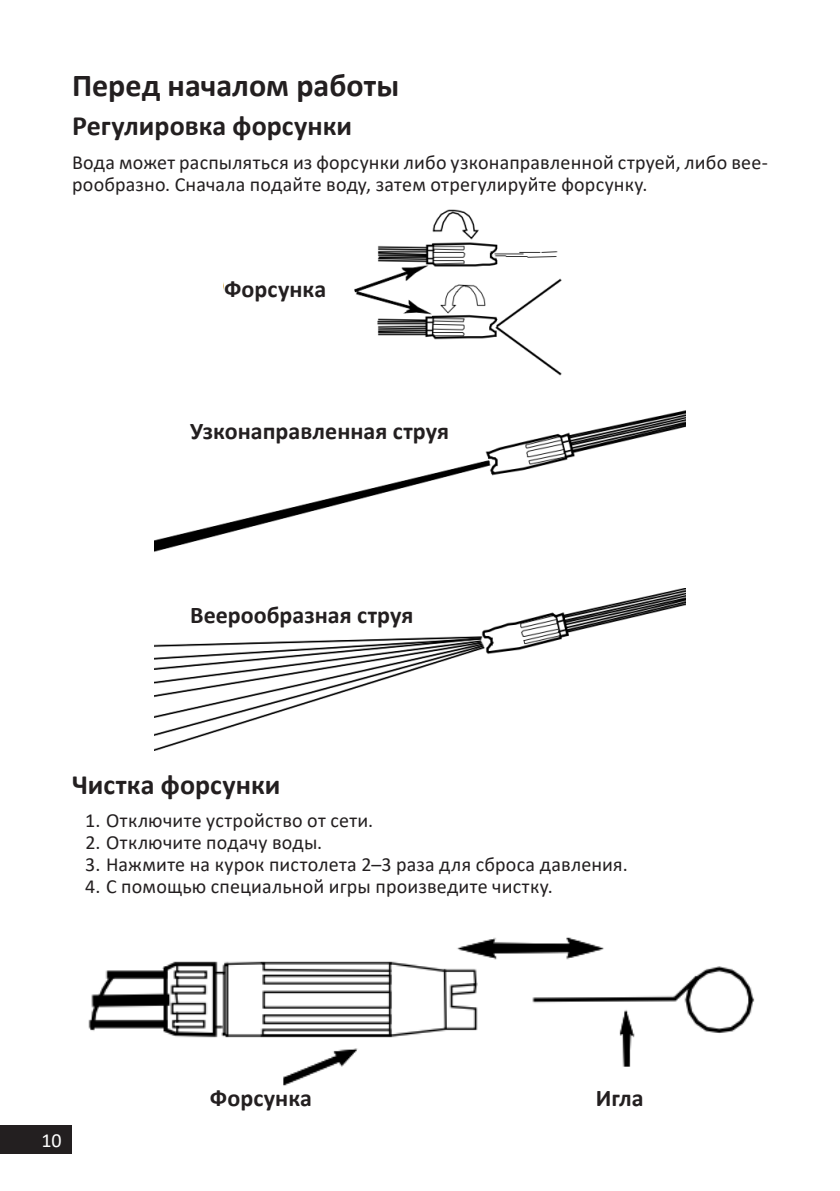
<style>
.page{position:relative;width:840px;height:1191px;background:#fff}
.page>*{position:absolute;margin:0;border:0;box-sizing:border-box;transform-origin:0 0}
.Заголовок_16{font:700 32px "Calibri";color:#231f20}
.Заголовок_14{font:700 28px "Calibri";color:#231f20}
.t1{font:700 24px "Calibri";color:#231f20}
.t2{font:20px/22px "Calibri";letter-spacing:.01em;color:#231f20}
.t3{font:20px "Calibri";color:#fff}
</style>
<div class="page">
<div style="left:0;top:1125px;width:72px;height:29px;background:#231f20"></div>
<img style="left:223px;top:210px;width:339px;height:165px">
<img style="left:155px;top:410px;width:529px;height:142px">
<img style="left:155px;top:588px;width:529px;height:162px">
<img style="left:88px;top:937px;width:667px;height:149px">
<div style="left:224px;top:257px;width:123px;height:58px;background:#fff"></div>
<p class="Заголовок_16" style="left:72px;top:63px;width:328px">Перед началом работы</p>
<p class="Заголовок_14" style="left:72px;top:106px;width:281px">Регулировка форсунки</p>
<p class="t2" style="left:72px;top:151px;width:697px">Вода может распыляться из форсунки либо узконаправленной струей, либо вее&shy;рообразно. Сначала подайте воду, затем отрегулируйте форсунку.</p>
<p class="t1" style="left:224px;top:272px;width:103px">Форсунка</p>
<p class="t1" style="left:190px;top:414px;width:260px">Узконаправленная струя</p>
<p class="t1" style="left:190px;top:598px;width:224px">Веерообразная струя</p>
<p class="Заголовок_14" style="left:72px;top:764px;width:210px">Чистка форсунки</p>
<p class="t2" style="left:85px;top:809px;width:289px">1. Отключите устройство от сети.</p>
<p class="t2" style="left:85px;top:831px;width:238px">2. Отключите подачу воды.</p>
<p class="t2" style="left:85px;top:853px;width:543px">3. Нажмите на курок пистолета 2–3 раза для сброса давления.</p>
<p class="t2" style="left:85px;top:875px;width:469px">4. С помощью специальной игры произведите чистку.</p>
<p class="t3" style="left:42px;top:1127px;width:22px">10</p>
<p class="t1" style="left:210px;top:1080px;width:103px">Форсунка</p>
<p class="t1" style="left:595px;top:1080px;width:49px">Игла</p>
</div>
